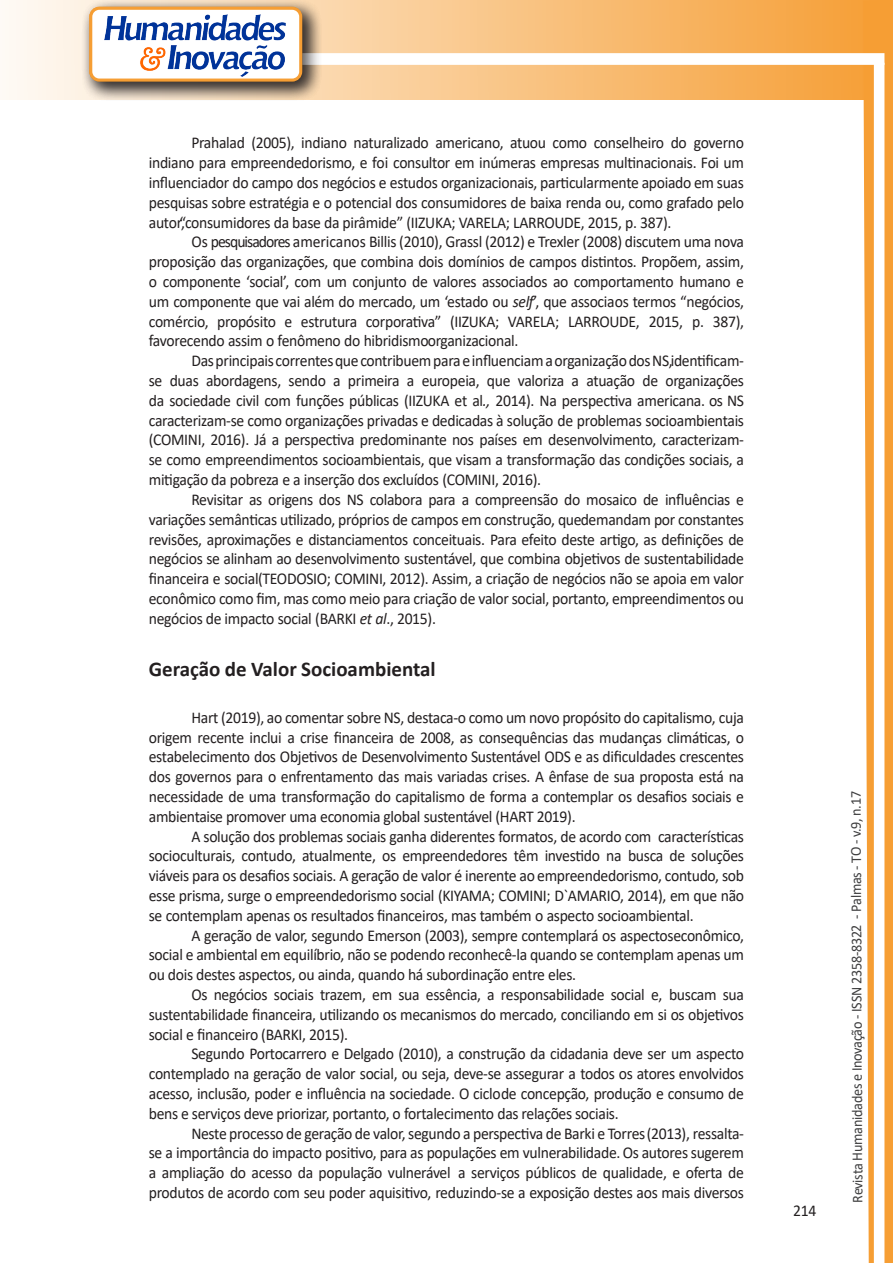
<style>
.page{position:relative;width:893px;height:1263px;background:#fff}
.page>*{position:absolute;margin:0;border:0;box-sizing:border-box;transform-origin:0 0}
.Titulo_2{font:700 21px "Calibri";color:#231f20}
.texto{font:16.5px/19.8px "Calibri";letter-spacing:-.02em;color:#231f20;text-align:justify;scale:.95 1}
.t1{font:15px "Calibri";letter-spacing:-.025em;color:#3e3e3f;scale:.95 1}
.s1{font-style:italic}
</style>
<div class="page">
<svg style="left:5px;top:0;width:858px;height:100px;background:#f9c484"></svg>
<div style="left:302px;top:53px;width:582px;height:12px;background:#fff;border:2px solid #fff"></div>
<svg style="left:863px;top:0;width:30px;height:1263px"></svg>
<div style="left:81px;top:0;width:241px;height:102px;background:#231f20;opacity:.75"></div>
<div style="left:91px;top:8px;width:210px;height:72px;background:#fff;border-radius:9px"></div>
<img style="left:104px;top:14px;width:181px;height:62px">
<div style="left:89px;top:7px;width:213px;height:75px;border:3px solid #f69e34;border-radius:9px"></div>
<p class="texto" style="left:149px;top:133px;width:628px;text-indent:43px">Prahalad (2005), indiano naturalizado americano, atuou como conselheiro do governo indiano para empreendedorismo, e foi consultor em inúmeras empresas multinacionais. Foi um influenciador do campo dos negócios e estudos organizacionais, particularmente apoiado em suas pesquisas sobre estratégia e o potencial dos consumidores de baixa renda ou, como grafado pelo autor ,“consumidores da base da pirâmide” (IIZUKA; VARELA; LARROUDE, 2015, p. 387).</p>
<p class="texto" style="left:149px;top:232px;width:628px;text-indent:43px">Os pesquisadores americanos Billis (2010), Grassl (2012) e Trexler (2008) discutem uma nova proposição das organizações, que combina dois domínios de campos distintos. Propõem, assim, o componente ‘social’, com um conjunto de valores associados ao comportamento humano e um componente que vai além do mercado, um ‘estado ou <span class="s1">self</span>’, que associa os termos “negócios, comércio, propósito e estrutura corporativa” (IIZUKA; VARELA; LARROUDE, 2015, p. 387), favorecendo assim o fenômeno do hibridismo organizacional.</p>
<p class="texto" style="left:149px;top:350px;width:628px;text-indent:43px">Das principais correntes que contribuem para e influenciam a organização dos NS, identificam&shy;se duas abordagens, sendo a primeira a europeia, que valoriza a atuação de organizações da sociedade civil com funções públicas (IIZUKA et al<span class="s1">.,</span> 2014). Na perspectiva americana. os NS caracterizam-se como organizações privadas e dedicadas à solução de problemas socioambientais (COMINI, 2016). Já a perspectiva predominante nos países em desenvolvimento, caracterizam&shy;se como empreendimentos socioambientais, que visam a transformação das condições sociais, a mitigação da pobreza e a inserção dos excluídos (COMINI, 2016).</p>
<p class="texto" style="left:149px;top:489px;width:628px;text-indent:43px">Revisitar as origens dos NS colabora para a compreensão do mosaico de influências e variações semânticas utilizado, próprios de campos em construção, que demandam por constantes revisões, aproximações e distanciamentos conceituais. Para efeito deste artigo, as definições de negócios se alinham ao desenvolvimento sustentável, que combina objetivos de sustentabilidade financeira e social (TEODOSIO; COMINI, 2012). Assim, a criação de negócios não se apoia em valor econômico como fim, mas como meio para criação de valor social, portanto, empreendimentos ou negócios de impacto social (BARKI <span class="s1">et al</span>., 2015).</p>
<p class="Titulo_2" style="left:149px;top:654px;width:288px">Geração de Valor Socioambiental</p>
<p class="texto" style="left:149px;top:707px;width:628px;text-indent:43px">Hart (2019), ao comentar sobre NS, destaca-o como um novo propósito do capitalismo, cuja origem recente inclui a crise financeira de 2008, as consequências das mudanças climáticas, o estabelecimento dos Objetivos de Desenvolvimento Sustentável ODS e as dificuldades crescentes dos governos para o enfrentamento das mais variadas crises. A ênfase de sua proposta está na necessidade de uma transformação do capitalismo de forma a contemplar os desafios sociais e ambientais e promover uma economia global sustentável (HART 2019).</p>
<p class="texto" style="left:149px;top:826px;width:628px;text-indent:43px">A solução dos problemas sociais ganha diderentes formatos, de acordo com características socioculturais, contudo, atualmente, os empreendedores têm investido na busca de soluções viáveis para os desafios sociais. A geração de valor é inerente ao empreendedorismo, contudo, sob esse prisma, surge o empreendedorismo social (KIYAMA; COMINI; D`AMARIO, 2014), em que não se contemplam apenas os resultados financeiros, mas também o aspecto socioambiental.</p>
<p class="texto" style="left:149px;top:925px;width:628px;text-indent:43px">A geração de valor, segundo Emerson (2003), sempre contemplará os aspectos econômico, social e ambiental em equilíbrio, não se podendo reconhecê-la quando se contemplam apenas um ou dois destes aspectos, ou ainda, quando há subordinação entre eles.</p>
<p class="texto" style="left:149px;top:984px;width:628px;text-indent:43px">Os negócios sociais trazem, em sua essência, a responsabilidade social e, buscam sua sustentabilidade financeira, utilizando os mecanismos do mercado, conciliando em si os objetivos social e financeiro (BARKI, 2015).</p>
<p class="texto" style="left:149px;top:1043px;width:628px;text-indent:43px">Segundo Portocarrero e Delgado (2010), a construção da cidadania deve ser um aspecto contemplado na geração de valor social, ou seja, deve-se assegurar a todos os atores envolvidos acesso, inclusão, poder e influência na sociedade. O ciclo de concepção, produção e consumo de bens e serviços deve priorizar, portanto, o fortalecimento das relações sociais.</p>
<p class="texto" style="left:149px;top:1123px;width:628px;text-indent:43px">Neste processo de geração de valor, segundo a perspectiva de Barki e Torres (2013), ressalta&shy;se a importância do impacto positivo, para as populações em vulnerabilidade. Os autores sugerem a ampliação do acesso da população vulnerável a serviços públicos de qualidade, e oferta de produtos de acordo com seu poder aquisitivo, reduzindo-se a exposição destes aos mais diversos</p>
<p class="texto" style="left:793px;top:1200px;width:26px">214</p>
<p class="t1" style="left:846px;top:1203px;width:435px;rotate:-90deg">Revista Humanidades e Inovação - ISSN 2358-8322 - Palmas - TO - v.9, n.17</p>
</div>
